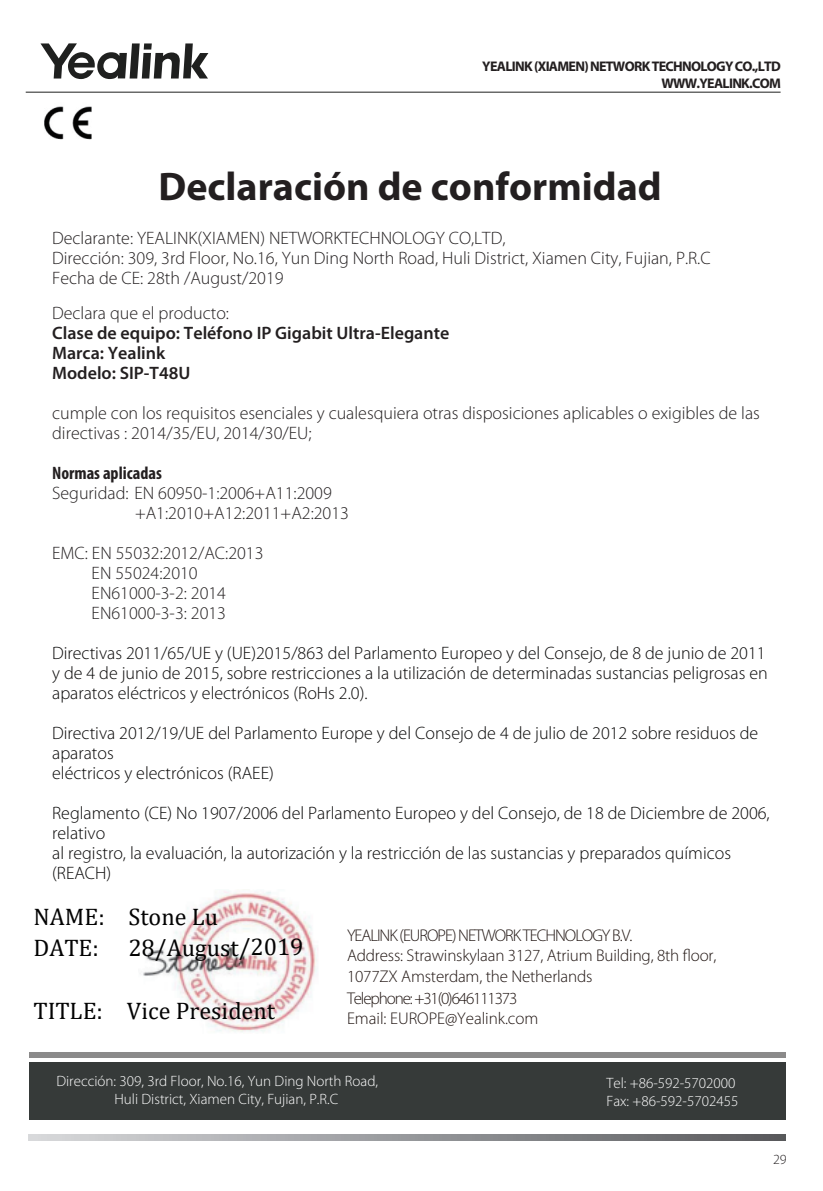
<style>
.page{position:relative;width:823px;height:1191px;background:#fff}
.page>*{position:absolute;margin:0;border:0;box-sizing:border-box;transform-origin:0 0}
.t1{font:700 40px "Myriad Pro";color:#231f20}
.t2{font:24px/31.2px "Cambria";color:#030303}
.t3{font:300 18px/20px "Myriad Pro";color:#080707}
.t4{font:300 18px/20px "Myriad Pro";color:#231f20}
.t5{font:600 18px/20px "Myriad Pro";color:#231f20}
.t6{font:700 condensed 18px "Myriad Pro";color:#231f20}
.t7{font:300 17px/20.4px "Myriad Pro";letter-spacing:-.01em;color:#211613}
.t8{font:300 17px/20.4px "Myriad Pro";letter-spacing:-.035em;color:#211613}
.t9{font:300 15px/18px "Myriad Pro";color:#fff}
.t10{font:700 14px/16.8px "Myriad Pro";letter-spacing:-.05em;color:#231f20;text-align:right}
.t11{font:300 14px "Myriad Pro";color:#231f20}
</style>
<div class="page">
<svg style="left:40px;top:43px;width:168px;height:36px"></svg>
<img style="left:44px;top:106px;width:48px;height:34px">
<hr style="left:26px;top:92px;width:754px;height:1px;background:#1f201f">
<div style="left:29px;top:1062px;width:756px;height:57px;background:#363a39"></div>
<div style="left:29px;top:1052px;width:756px;height:5px;background:#8b8a8a"></div>
<svg style="left:29px;top:1134px;width:756px;height:6px"></svg>
<img style="left:143px;top:891px;width:175px;height:141px">
<p class="t10" style="left:482px;top:58px;width:300px">YEALINK (XIAMEN) NETWORK TECHNOLOGY CO.,LTD<br>WWW.YEALINK.COM</p>
<h1 class="t1" style="left:158px;top:164px;width:504px">Declaración de conformidad</h1>
<p class="t4" style="left:52px;top:228px;width:659px">Declarante: YEALINK(XIAMEN) NETWORKTECHNOLOGY CO,LTD,<br>Dirección: 309, 3rd Floor, No.16, Yun Ding North Road, Huli District, Xiamen City, Fujian, P.R.C<br>Fecha de CE: 28th /August/2019</p>
<p class="t4" style="left:52px;top:303px;width:178px">Declara que el producto:</p>
<p class="t5" style="left:52px;top:323px;width:398px">Clase de equipo: Teléfono IP Gigabit Ultra-Elegante<br>Marca: Yealink<br>Modelo: SIP-T48U</p>
<p class="t4" style="left:52px;top:403px;width:709px">cumple con los requisitos esenciales y cualesquiera otras disposiciones aplicables o exigibles de las directivas : 2014/35/EU, 2014/30/EU;</p>
<p class="t6" style="left:52px;top:463px;width:111px">Normas aplicadas</p>
<p class="t4" style="left:135px;top:483px;width:215px;text-indent:-83px">Seguridad: EN 60950-1:2006+A11:2009 +A1:2010+A12:2011+A2:2013</p>
<p class="t4" style="left:92px;top:543px;width:173px;text-indent:-39px">EMC: EN 55032:2012/AC:2013<br>EN 55024:2010<br>EN61000-3-2: 2014<br>EN61000-3-3: 2013</p>
<p class="t3" style="left:52px;top:643px;width:716px;text-align:justify">Directivas 2011/65/UE y (UE)2015/863 del Parlamento Europeo y del Consejo, de 8 de junio de 2011 y de 4 de junio de 2015, sobre restricciones a la utilización de determinadas sustancias peligrosas en aparatos eléctricos y electrónicos (RoHs 2.0).</p>
<p class="t3" style="left:52px;top:723px;width:707px">Directiva 2012/19/UE del Parlamento Europe y del Consejo de 4 de julio de 2012 sobre residuos de aparatos<br>eléctricos y electrónicos (RAEE)</p>
<p class="t3" style="left:52px;top:803px;width:718px">Reglamento (CE) No 1907/2006 del Parlamento Europeo y del Consejo, de 18 de Diciembre de 2006, relativo<br>al registro, la evaluación, la autorización y la restricción de las sustancias y preparados químicos (REACH)</p>
<h2 class="t2" style="left:33px;top:901px;width:271px">NAME: Stone Lu<br>DATE: 28/August/2019</h2>
<h2 class="t2" style="left:33px;top:994px;width:243px">TITLE: Vice President</h2>
<p class="t7" style="left:347px;top:925px;width:371px">YEALINK (EUROPE) NETWORK TECHNOLOGY B.V.<br>Address: Strawinskylaan 3127, Atrium Building, 8th floor,<br>1077ZX Amsterdam, the Netherlands</p>
<p class="t8" style="left:347px;top:988px;width:193px">Telephone: +31(0)646111373<br>Email: EUROPE@Yealink.com</p>
<p class="t9" style="left:114px;top:1071px;width:265px;text-indent:-58px">Dirección: 309, 3rd Floor, No.16, Yun Ding North Road,<br>Huli District, Xiamen City, Fujian, P.R.C</p>
<p class="t9" style="left:606px;top:1073px;width:133px">Tel: +86-592-5702000<br>Fax: +86-592-5702455</p>
<p class="t11" style="left:772px;top:1152px;width:15px">29</p>
</div>
